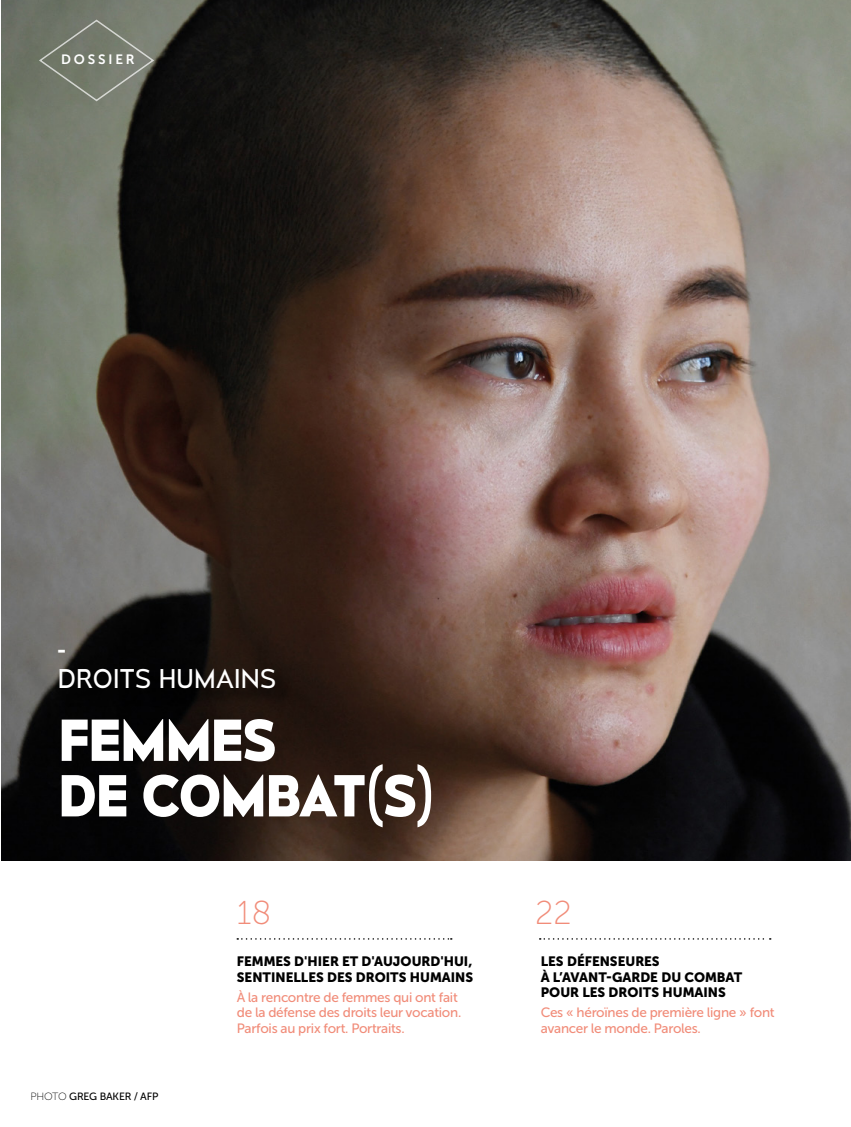
<style>
.page{position:relative;width:851px;height:1127px;background:#fff}
.page>*{position:absolute;margin:0;border:0;box-sizing:border-box;transform-origin:0 0}
.t1{font:700 54px/55.5px "Mesmerize Rg";letter-spacing:-.04em;color:#fff}
.t2{font:33px "Museo Sans Cyrl 100";color:#f18c79}
.t3{font:24.75px "Mesmerize Bk";letter-spacing:.01em;color:#fff}
.t4{font:24.75px "Mesmerize Sb";color:#fff}
.t5{font:13.5px/15.8px "Museo Sans Cyrl 500";letter-spacing:-.02em;color:#f18c79}
.t6{font:13.5px/15.8px "Museo Sans Cyrl 900";color:#000}
.t7{font:13.5px "Museo Sans Cyrl 700";letter-spacing:.21em;color:#fff}
.t8{font:10.5px "Museo Sans Cyrl 500";letter-spacing:-.01em;color:#000}
.s1{font-family:"Museo Sans Cyrl 100"}
</style>
<div class="page">
<img style="left:1px;top:0;width:849px;height:861px">
<svg style="left:38px;top:19px;width:117px;height:83px;background:#757a6d"></svg>
<svg style="left:237px;top:938px;width:214px;height:1px"></svg>
<svg style="left:539px;top:938px;width:231px;height:1px"></svg>
<div style="left:61px;top:653px;width:233px;height:54px;background:#000;opacity:.75"></div>
<p class="t7" style="left:61px;top:52px;width:75px">DOSSIER</p>
<h3 class="t4" style="left:58px;top:634px;width:9px">-</h3>
<h3 class="t3" style="left:58px;top:664px;width:220px">DROITS HUMAINS</h3>
<h1 class="t1" style="left:58px;top:712px;width:380px">FEMMES<br>DE COMBAT(S)</h1>
<p class="t8" style="left:30px;top:1090px;width:130px"><span class="s1">PHOTO</span> GREG BAKER / AFP</p>
<h2 class="t2" style="left:237px;top:895px;width:36px">18</h2>
<h2 class="t2" style="left:535px;top:895px;width:38px">22</h2>
<p class="t6" style="left:237px;top:953px;width:238px">FEMMES D'HIER ET D'AUJOURD'HUI,<br>SENTINELLES DES DROITS HUMAINS</p>
<p class="t5" style="left:237px;top:989px;width:226px">À la rencontre de femmes qui ont fait de la défense des droits leur vocation.<br>Parfois au prix fort. Portraits.</p>
<p class="t6" style="left:540px;top:953px;width:203px">LES DÉFENSEURES<br>À L’AVANT-GARDE DU COMBAT<br>POUR LES DROITS HUMAINS</p>
<p class="t5" style="left:540px;top:1005px;width:235px">Ces « héroïnes de première ligne » font avancer le monde. Paroles.</p>
</div>
